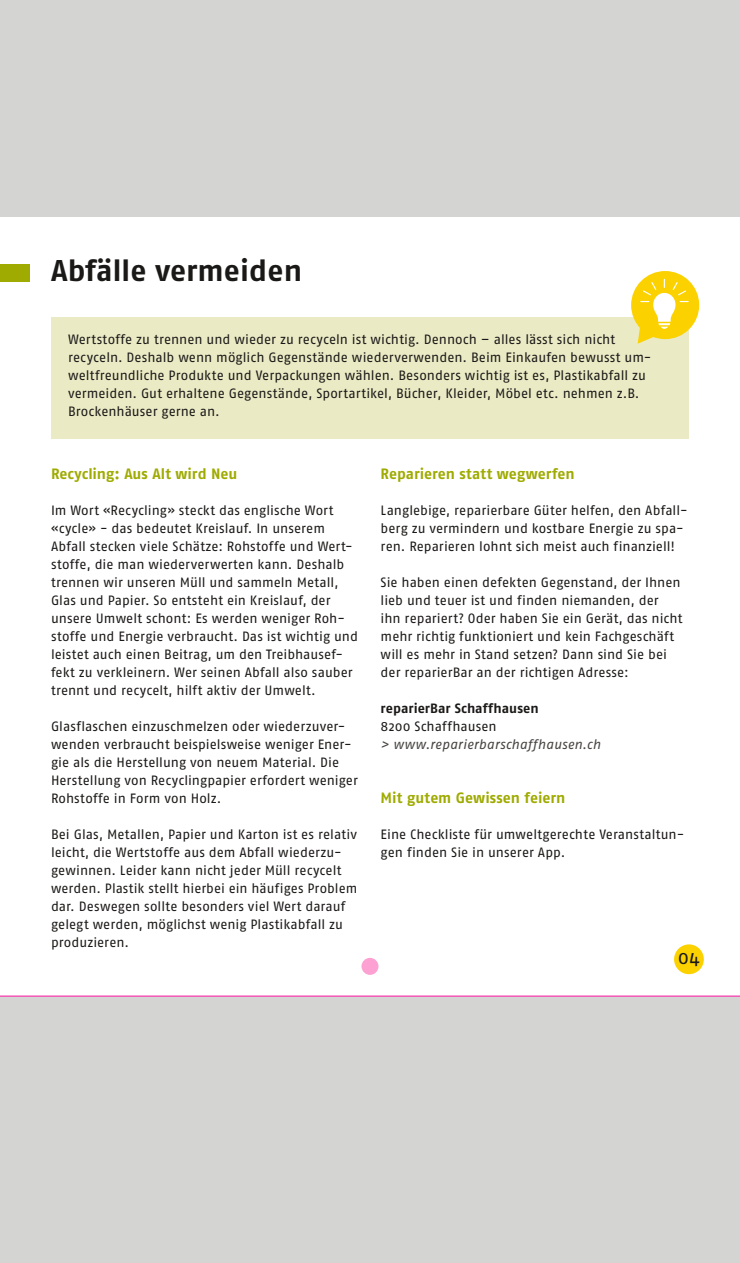
<style>
.page{position:relative;width:740px;height:1263px;background:#d4d4d3}
.page>*{position:absolute;margin:0;border:0;box-sizing:border-box;transform-origin:0 0}
.t1{font:700 30px "Fago No";letter-spacing:.005em;color:#1b1917}
.t2{font:19.5px "Fago No";color:#1b1917}
.t3{font:700 15px "Fago No";color:#9fab00}
.t4{font:13.5px/18px "Fago No";color:#1b1917}
.t5{font:italic 13.5px "Fago No";letter-spacing:.01em;color:#474442}
.t6{font:700 13.5px "Fago No";letter-spacing:.005em;color:#1b1917}
</style>
<div class="page">
<div style="left:0;top:217px;width:740px;height:779px;background:#fff"></div>
<div style="left:0;top:264px;width:30px;height:17px;background:#9fab00"></div>
<div style="left:51px;top:318px;width:638px;height:121px;background:#eaeac5"></div>
<div style="left:631px;top:271px;width:68px;height:68px;background:#fbd200;border-radius:50%"></div>
<svg style="left:638px;top:279px;width:50px;height:65px"></svg>
<div style="left:674px;top:944px;width:30px;height:30px;background:#fbd200;border-radius:50%"></div>
<div style="left:361px;top:958px;width:17px;height:17px;background:#fca1d1;border-radius:50%"></div>
<hr style="left:0;top:996px;width:740px;height:1px;background:#ea0090">
<h1 class="t1" style="left:51px;top:253px;width:253px">Abfälle vermeiden</h1>
<p class="t4" style="left:68px;top:331px;width:585px">Wertstoffe zu trennen und wieder zu recyceln ist wichtig. Dennoch – alles lässt sich nicht recyceln. Deshalb wenn möglich Gegenstände wiederverwenden. Beim Einkaufen bewusst um&shy;weltfreundliche Produkte und Verpackungen wählen. Besonders wichtig ist es, Plastikabfall zu vermeiden. Gut erhaltene Gegenstände, Sportartikel, Bücher, Kleider, Möbel etc. nehmen z.B.<br>Brockenhäuser gerne an.</p>
<p class="t3" style="left:51px;top:465px;width:188px">Recycling: Aus Alt wird Neu</p>
<p class="t4" style="left:51px;top:501px;width:308px">Im Wort «Recycling» steckt das englische Wort «cycle» - das bedeutet Kreislauf. In unserem Abfall stecken viele Schätze: Rohstoffe und Wert&shy;stoffe, die man wiederverwerten kann. Deshalb trennen wir unseren Müll und sammeln Metall, Glas und Papier. So entsteht ein Kreislauf, der unsere Umwelt schont: Es werden weniger Roh&shy;stoffe und Energie verbraucht. Das ist wichtig und leistet auch einen Beitrag, um den Treibhausef&shy;fekt zu verkleinern. Wer seinen Abfall also sauber trennt und recycelt, hilft aktiv der Umwelt.</p>
<p class="t4" style="left:51px;top:717px;width:308px">Glasflaschen einzuschmelzen oder wiederzuver&shy;wenden verbraucht beispielsweise weniger Ener&shy;gie als die Herstellung von neuem Material. Die Herstellung von Recyclingpapier erfordert weniger Rohstoffe in Form von Holz.</p>
<p class="t4" style="left:51px;top:825px;width:308px">Bei Glas, Metallen, Papier und Karton ist es relativ leicht, die Wertstoffe aus dem Abfall wiederzu&shy;gewinnen. Leider kann nicht jeder Müll recycelt werden. Plastik stellt hierbei ein häufiges Problem dar. Deswegen sollte besonders viel Wert darauf gelegt werden, möglichst wenig Plastikabfall zu produzieren.</p>
<p class="t3" style="left:381px;top:465px;width:196px">Reparieren statt wegwerfen</p>
<p class="t4" style="left:381px;top:501px;width:308px">Langlebige, reparierbare Güter helfen, den Abfall&shy;berg zu vermindern und kostbare Energie zu spa&shy;ren. Reparieren lohnt sich meist auch finanziell!</p>
<p class="t4" style="left:381px;top:573px;width:303px">Sie haben einen defekten Gegenstand, der Ihnen lieb und teuer ist und finden niemanden, der<br>ihn repariert? Oder haben Sie ein Gerät, das nicht mehr richtig funktioniert und kein Fachgeschäft will es mehr in Stand setzen? Dann sind Sie bei der reparierBar an der richtigen Adresse:</p>
<p class="t6" style="left:381px;top:700px;width:160px">reparierBar Schaffhausen</p>
<p class="t4" style="left:381px;top:717px;width:118px">8200 Schaffhausen</p>
<p class="t5" style="left:381px;top:737px;width:221px">&gt; www.reparierbarschaffhausen.ch</p>
<p class="t3" style="left:381px;top:789px;width:186px">Mit gutem Gewissen feiern</p>
<p class="t4" style="left:381px;top:825px;width:305px">Eine Checkliste für umweltgerechte Veranstaltun&shy;gen finden Sie in unserer App.</p>
<h2 class="t2" style="left:678px;top:946px;width:23px">04</h2>
</div>
